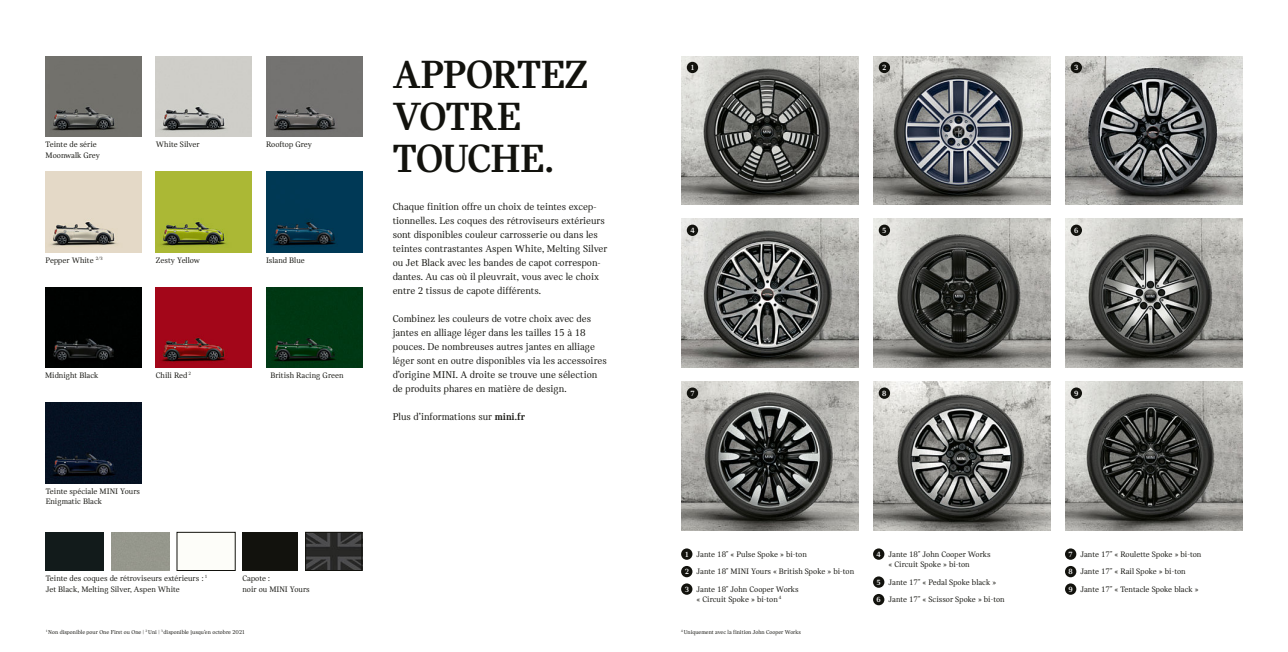
<style>
.page{position:relative;width:1288px;height:652px;background:#fff}
.page>*{position:absolute;margin:0;border:0;box-sizing:border-box;transform-origin:0 0}
.t1{font:42px/42px "MINI Serif Headline";letter-spacing:-.015em;color:#12120d}
.t2{font:10.5px/14px "MINI Serif Regular 4";color:#12120d}
.t3{font:8.5px/17.5px "MINI Serif Regular 5";color:#12120d}
.t4{font:8.5px/10.5px "MINI Serif Regular 4";color:#12120d}
.t5{font:700 8px "MINI Serif";color:#fff}
.t6{font:6px "MINI Serif Regular 4";color:#12120d}
.t7{font:6px "MINI Serif Regular 5";color:#12120d}
.s1{font-family:"MINI Serif";font-weight:700}
.s2{font-family:"MINI Serif";font-weight:700;font-size:8px;color:#fff}
</style>
<div class="page">
<img style="left:307px;top:534px;width:53px;height:35px">
<div style="left:305px;top:532px;width:57px;height:39px;border:1px solid #12120d"></div>
<div style="left:242px;top:532px;width:56px;height:39px;background:#12120d"></div>
<img style="left:46px;top:56px;width:96px;height:81px">
<img style="left:46px;top:172px;width:96px;height:80px">
<img style="left:46px;top:287px;width:96px;height:81px">
<img style="left:266px;top:287px;width:96px;height:81px">
<img style="left:156px;top:56px;width:96px;height:81px">
<img style="left:156px;top:172px;width:96px;height:80px">
<img style="left:156px;top:287px;width:96px;height:81px">
<img style="left:46px;top:403px;width:96px;height:80px">
<img style="left:266px;top:56px;width:96px;height:81px">
<img style="left:266px;top:172px;width:96px;height:80px">
<div style="left:46px;top:532px;width:58px;height:39px;background:#121b1b"></div>
<img style="left:681px;top:382px;width:177px;height:148px">
<img style="left:873px;top:219px;width:177px;height:149px">
<img style="left:1065px;top:219px;width:177px;height:149px">
<img style="left:681px;top:219px;width:177px;height:149px">
<img style="left:1065px;top:56px;width:177px;height:149px">
<img style="left:681px;top:56px;width:177px;height:149px">
<img style="left:873px;top:56px;width:177px;height:149px">
<img style="left:1065px;top:382px;width:177px;height:148px">
<img style="left:873px;top:382px;width:177px;height:148px">
<div style="left:681px;top:548px;width:11px;height:12px;background:#12120d;border-radius:50%"></div>
<div style="left:681px;top:566px;width:11px;height:11px;background:#12120d;border-radius:50%"></div>
<div style="left:681px;top:583px;width:11px;height:12px;background:#12120d;border-radius:50%"></div>
<svg style="left:872px;top:548px;width:12px;height:12px"></svg>
<svg style="left:872px;top:576px;width:12px;height:12px"></svg>
<div style="left:872px;top:594px;width:12px;height:11px;background:#12120d;border-radius:50%"></div>
<svg style="left:1064px;top:548px;width:12px;height:12px"></svg>
<div style="left:1064px;top:566px;width:12px;height:11px;background:#12120d;border-radius:50%"></div>
<svg style="left:1064px;top:583px;width:12px;height:12px"></svg>
<div style="left:878px;top:62px;width:11px;height:11px;background:#12120d;border-radius:50%"></div>
<div style="left:686px;top:62px;width:12px;height:11px;background:#12120d;border-radius:50%"></div>
<div style="left:1070px;top:62px;width:11px;height:11px;background:#12120d;border-radius:50%"></div>
<div style="left:686px;top:225px;width:12px;height:11px;background:#12120d;border-radius:50%"></div>
<div style="left:878px;top:225px;width:11px;height:11px;background:#12120d;border-radius:50%"></div>
<div style="left:1070px;top:225px;width:11px;height:11px;background:#12120d;border-radius:50%"></div>
<div style="left:686px;top:387px;width:12px;height:12px;background:#12120d;border-radius:50%"></div>
<div style="left:878px;top:387px;width:11px;height:12px;background:#12120d;border-radius:50%"></div>
<div style="left:1070px;top:387px;width:11px;height:12px;background:#12120d;border-radius:50%"></div>
<p class="t4" style="left:46px;top:139px;width:56px">Teinte de série<br>Moonwalk Grey</p>
<p class="t4" style="left:46px;top:255px;width:59px">Pepper White <sup>2/3</sup></p>
<p class="t4" style="left:156px;top:139px;width:45px">White Silver</p>
<p class="t4" style="left:156px;top:255px;width:46px">Zesty Yellow</p>
<p class="t4" style="left:266px;top:139px;width:47px">Rooftop Grey</p>
<p class="t4" style="left:266px;top:255px;width:40px">Island Blue</p>
<p class="t4" style="left:156px;top:370px;width:37px">Chili Red <sup>2</sup></p>
<p class="t4" style="left:45px;top:370px;width:55px">Midnight Black</p>
<p class="t4" style="left:270px;top:370px;width:75px">British Racing Green</p>
<p class="t4" style="left:46px;top:486px;width:96px">Teinte spéciale MINI Yours<br>Enigmatic Black</p>
<p class="t4" style="left:46px;top:573px;width:163px">Teinte des coques de rétroviseurs extérieurs : <sup>1<br></sup>Jet Black, Melting Silver, Aspen White</p>
<p class="t4" style="left:242px;top:573px;width:69px">Capote :<br>noir ou MINI Yours</p>
<p class="t6" style="left:46px;top:628px;width:200px"><sup>1</sup> Non disponible pour One First ou One | <sup>2</sup> Uni | <sup>3</sup> disponible jusqu’en octobre 2021</p>
<h1 class="t1" style="left:392px;top:54px;width:196px">APPORTEZ<br>VOTRE<br>TOUCHE.</h1>
<p class="t2" style="left:392px;top:200px;width:216px">Chaque finition offre un choix de teintes excep&shy;tionnelles. Les coques des rétroviseurs extérieurs sont disponibles couleur carrosserie ou dans les teintes contrastantes Aspen White, Melting Silver ou Jet Black avec les bandes de capot correspon&shy;dantes. Au cas où il pleuvrait, vous avec le choix entre 2 tissus de capote différents.</p>
<p class="t2" style="left:392px;top:312px;width:215px">Combinez les couleurs de votre choix avec des jantes en alliage léger dans les tailles 15 à 18 pouces. De nombreuses autres jantes en alliage léger sont en outre disponibles via les accessoires d’origine MINI. A droite se trouve une sélection de produits phares en matière de design.</p>
<p class="t2" style="left:392px;top:410px;width:134px">Plus d’informations sur <span class="s1">mini.fr</span></p>
<p class="t5" style="left:690px;top:63px;width:6px">1</p>
<p class="t5" style="left:882px;top:63px;width:6px">2</p>
<p class="t5" style="left:1073px;top:63px;width:6px">3</p>
<p class="t5" style="left:690px;top:226px;width:6px">4</p>
<p class="t5" style="left:882px;top:226px;width:6px">5</p>
<p class="t5" style="left:1073px;top:226px;width:6px">6</p>
<p class="t5" style="left:690px;top:389px;width:6px">7</p>
<p class="t5" style="left:882px;top:389px;width:6px">8</p>
<p class="t5" style="left:1073px;top:389px;width:6px">9</p>
<p class="t3" style="left:684px;top:545px;width:171px"><span class="s2">1</span> Jante 18" « Pulse Spoke » bi-ton<br><span class="s2">2</span> Jante 18" MINI Yours « British Spoke » bi-ton<br><span class="s2">3</span> Jante 18" John Cooper Works</p>
<p class="t3" style="left:696px;top:591px;width:86px">« Circuit Spoke » bi-ton <sup>4</sup></p>
<p class="t7" style="left:681px;top:628px;width:121px"><sup>4</sup> Uniquement avec la finition John Cooper Works</p>
<p class="t3" style="left:888px;top:549px;width:103px;line-height:10.5px;text-indent:-12px"><span class="s2">4</span> Jante 18" John Cooper Works « Circuit Spoke » bi-ton</p>
<p class="t3" style="left:876px;top:573px;width:130px"><span class="s2">5</span> Jante 17" « Pedal Spoke black »<br><span class="s2">6</span> Jante 17" « Scissor Spoke » bi-ton</p>
<p class="t3" style="left:1068px;top:545px;width:134px"><span class="s2">7</span> Jante 17" « Roulette Spoke » bi-ton<br><span class="s2">8</span> Jante 17" « Rail Spoke » bi-ton<br><span class="s2">9</span> Jante 17" « Tentacle Spoke black »</p>
</div>
